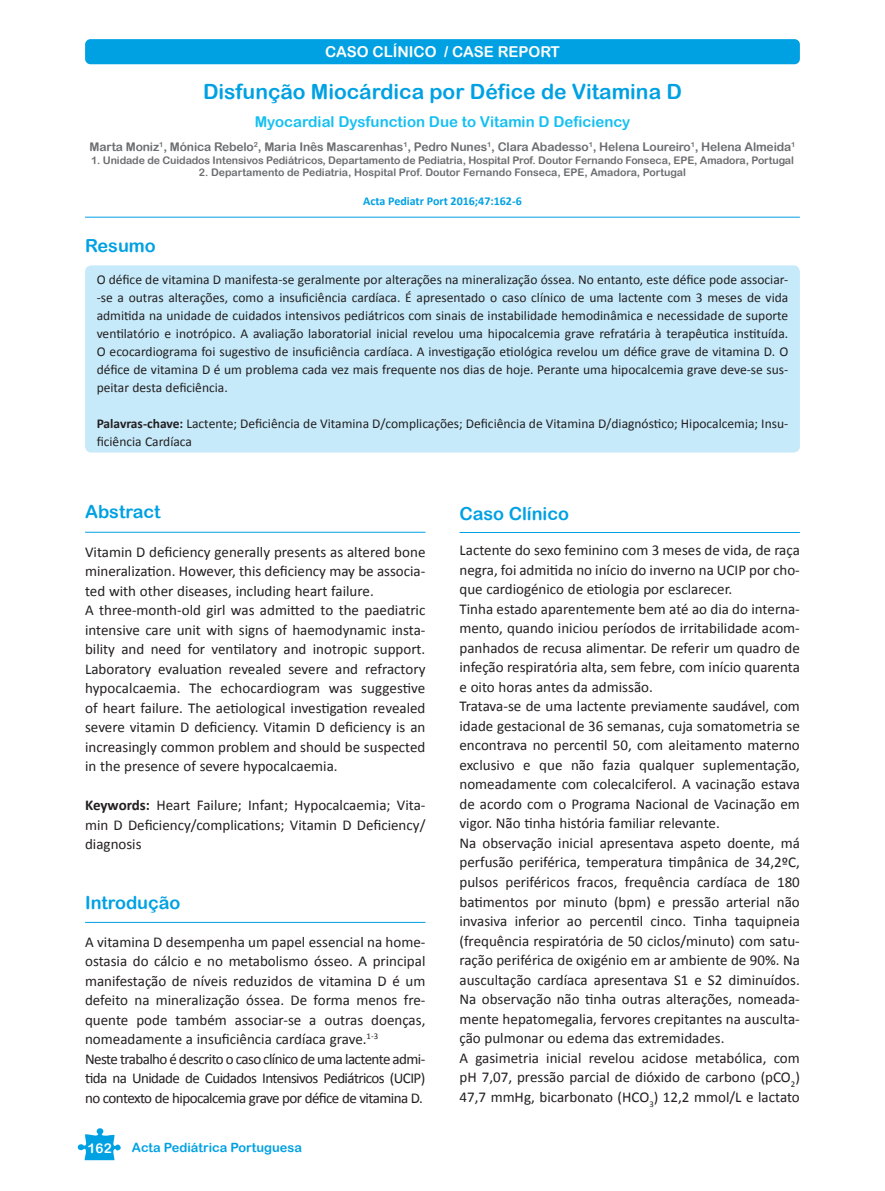
<style>
.page{position:relative;width:885px;height:1191px;background:#fff}
.page>*{position:absolute;margin:0;border:0;box-sizing:border-box;transform-origin:0 0}
.t1{font:21px "Arial Rounded MT Bold";color:#00a1e3}
.t2{font:18px "Arial Rounded MT Bold";color:#00a1e3}
.t3{font:15px/19.5px "Calibri";color:#231f20}
.t4{font:15px "Arial Rounded MT Bold";color:#15c0f2}
.t5{font:15px "Arial Rounded MT Bold";color:#fff}
.t6{font:13.5px/18px "Calibri";color:#231f20;text-align:justify}
.t7{font:13.5px "Arial Rounded MT Bold";color:#fff}
.t8{font:12.75px "Arial Rounded MT Bold";color:#00a1e3}
.t9{font:12px "Arial Rounded MT Bold";letter-spacing:-.01em;color:#6c6d70}
.t10{font:700 12px "Calibri";color:#00a1e3}
.t11{font:10.5px "Arial Rounded MT Bold";letter-spacing:-.01em;color:#6c6d70}
.s1{font-weight:700}
</style>
<div class="page">
<div style="left:85px;top:39px;width:714px;height:25px;background:#00a1e3;border-radius:5px"></div>
<svg style="left:77px;top:1128px;width:44px;height:32px"></svg>
<hr style="left:85px;top:217px;width:714px;height:1px;background:#00a1e3">
<div style="left:85px;top:265px;width:714px;height:187px;background:#c6eafa;border-radius:6px"></div>
<hr style="left:85px;top:532px;width:340px;height:1px;background:#00a1e3">
<hr style="left:85px;top:922px;width:340px;height:1px;background:#00a1e3">
<hr style="left:459px;top:532px;width:340px;height:1px;background:#00a1e3">
<p class="t5" style="left:325px;top:43px;width:23px">Caso</p>
<p class="t5" style="left:372px;top:43px;width:10px">clínico</p>
<p class="t5" style="left:444px;top:43px;width:31px">/ Case</p>
<p class="t5" style="left:497px;top:43px;width:12px">report</p>
<p class="t1" style="left:203px;top:79px;width:480px">Disfunção Miocárdica por Défice de Vitamina D</p>
<p class="t4" style="left:255px;top:113px;width:377px">Myocardial Dysfunction Due to Vitamin D Deficiency</p>
<p class="t9" style="left:90px;top:140px;width:707px">Marta Moniz<sup>1</sup>, Mónica Rebelo<sup>2</sup>, Maria Inês Mascarenhas<sup>1</sup>, Pedro Nunes<sup>1</sup>, Clara Abadesso<sup>1</sup>, Helena Loureiro<sup>1</sup>, Helena Almeida<sup>1</sup></p>
<p class="t11" style="left:91px;top:154px;width:704px">1. Unidade de Cuidados Intensivos Pediátricos, Departamento de Pediatria, Hospital Prof. Doutor Fernando Fonseca, EPE, Amadora, Portugal</p>
<p class="t11" style="left:199px;top:166px;width:488px">2. Departamento de Pediatria, Hospital Prof. Doutor Fernando Fonseca, EPE, Amadora, Portugal</p>
<p class="t10" style="left:363px;top:194px;width:160px">Acta Pediatr Port 2016;47:162-6</p>
<p class="t2" style="left:85px;top:235px;width:72px">Resumo</p>
<p class="t6" style="left:97px;top:270px;width:693px">O défice de vitamina D manifesta-se geralmente por alterações na mineralização óssea. No entanto, este défice pode associar--se a outras alterações, como a insuficiência cardíaca. É apresentado o caso clínico de uma lactente com 3 meses de vida admitida na unidade de cuidados intensivos pediátricos com sinais de instabilidade hemodinâmica e necessidade de suporte ventilatório e inotrópico. A avaliação laboratorial inicial revelou uma hipocalcemia grave refratária à terapêutica instituída.<br>O ecocardiograma foi sugestivo de insuficiência cardíaca. A investigação etiológica revelou um défice grave de vitamina D. O défice de vitamina D é um problema cada vez mais frequente nos dias de hoje. Perante uma hipocalcemia grave deve-se sus&shy;peitar desta deficiência.</p>
<p class="t6" style="left:97px;top:414px;width:693px"><span class="s1">Palavras-chave:</span> Lactente; Deficiência de Vitamina D/complicações; Deficiência de Vitamina D/diagnóstico; Hipocalcemia; Insu&shy;ficiência Cardíaca</p>
<p class="t2" style="left:85px;top:501px;width:77px">Abstract</p>
<p class="t3" style="left:85px;top:541px;width:342px">Vitamin D deficiency generally presents as altered bone mineralization. However, this deficiency may be associa&shy;ted with other diseases, including heart failure.<br>A three-month-old girl was admitted to the paediatric intensive care unit with signs of haemodynamic insta&shy;bility and need for ventilatory and inotropic support.<br>Laboratory evaluation revealed severe and refractory hypocalcaemia. The echocardiogram was suggestive of heart failure. The aetiological investigation revealed severe vitamin D deficiency. Vitamin D deficiency is an increasingly common problem and should be suspected in the presence of severe hypocalcaemia.</p>
<p class="t3" style="left:85px;top:794px;width:342px;text-align:justify"><span class="s1">Keywords:</span> Heart Failure; Infant; Hypocalcaemia; Vita&shy;min D Deficiency/complications; Vitamin D Deficiency/ diagnosis</p>
<p class="t2" style="left:85px;top:891px;width:97px">Introdução</p>
<p class="t3" style="left:85px;top:931px;width:342px">A vitamina D desempenha um papel essencial na home&shy;ostasia do cálcio e no metabolismo ósseo. A principal manifestação de níveis reduzidos de vitamina D é um defeito na mineralização óssea. De forma menos fre&shy;quente pode também associar-se a outras doenças, nomeadamente a insuficiência cardíaca grave.<sup>1-3<br></sup>Neste trabalho é descrito o caso clínico de uma lactente admi&shy;tida na Unidade de Cuidados Intensivos Pediátricos (UCIP) no contexto de hipocalcemia grave por défice de vitamina D.</p>
<p class="t7" style="left:88px;top:1139px;width:26px">162</p>
<p class="t8" style="left:132px;top:1140px;width:171px">Acta Pediátrica Portuguesa</p>
<p class="t2" style="left:459px;top:503px;width:111px">Caso Clínico</p>
<p class="t3" style="left:459px;top:540px;width:342px">Lactente do sexo feminino com 3 meses de vida, de raça negra, foi admitida no início do inverno na UCIP por cho&shy;que cardiogénico de etiologia por esclarecer.<br>Tinha estado aparentemente bem até ao dia do interna&shy;mento, quando iniciou períodos de irritabilidade acom&shy;panhados de recusa alimentar. De referir um quadro de infeção respiratória alta, sem febre, com início quarenta e oito horas antes da admissão.<br>Tratava-se de uma lactente previamente saudável, com idade gestacional de 36 semanas, cuja somatometria se encontrava no percentil 50, com aleitamento materno exclusivo e que não fazia qualquer suplementação, nomeadamente com colecalciferol. A vacinação estava de acordo com o Programa Nacional de Vacinação em vigor. Não tinha história familiar relevante.<br>Na observação inicial apresentava aspeto doente, má perfusão periférica, temperatura timpânica de 34,2ºC, pulsos periféricos fracos, frequência cardíaca de 180 batimentos por minuto (bpm) e pressão arterial não invasiva inferior ao percentil cinco. Tinha taquipneia (frequência respiratória de 50 ciclos/minuto) com satu&shy;ração periférica de oxigénio em ar ambiente de 90%. Na auscultação cardíaca apresentava S1 e S2 diminuídos.<br>Na observação não tinha outras alterações, nomeada&shy;mente hepatomegalia, fervores crepitantes na ausculta&shy;ção pulmonar ou edema das extremidades.<br>A gasimetria inicial revelou acidose metabólica, com pH 7,07, pressão parcial de dióxido de carbono (pCO<sub>2</sub>)<br>47,7 mmHg, bicarbonato (HCO<sub>3</sub>) 12,2 mmol/L e lactato</p>
</div>
